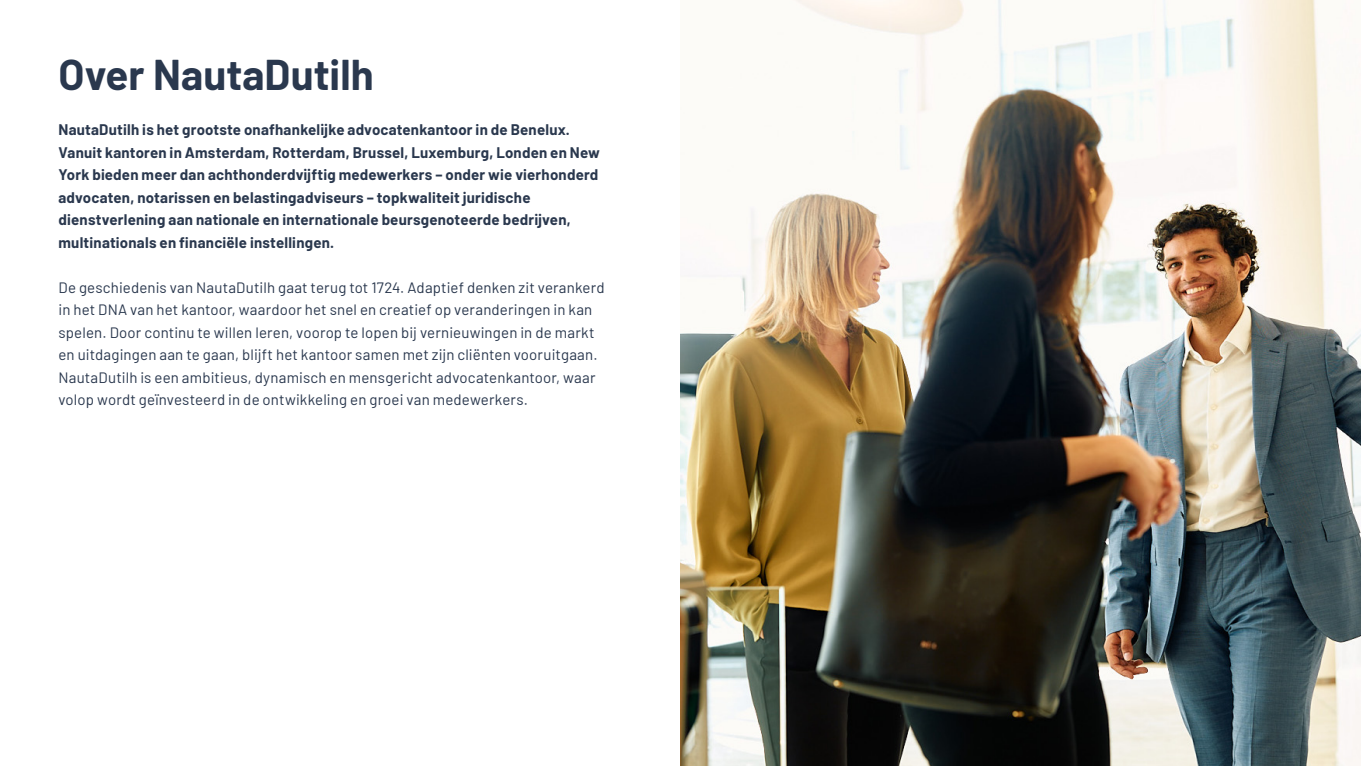
<style>
.page{position:relative;width:1361px;height:766px;background:#fff}
.page>*{position:absolute;margin:0;border:0;box-sizing:border-box;transform-origin:0 0}
.t1{font:700 42px "Barlow";color:#2a384e}
.t2{font:15px/22.5px "Barlow";letter-spacing:.01em;color:#2a384e}
.t3{font:700 15px/22.5px "Barlow";letter-spacing:.015em;color:#2a384e}
</style>
<div class="page">
<img style="left:680px;top:0;width:681px;height:765px">
<p class="t1" style="left:58px;top:44px;width:317px">Over NautaDutilh</p>
<p class="t3" style="left:58px;top:117px;width:543px">NautaDutilh is het grootste onafhankelijke advocatenkantoor in de Benelux.<br>Vanuit kantoren in Amsterdam, Rotterdam, Brussel, Luxemburg, Londen en New York bieden meer dan achthonderdvijftig medewerkers – onder wie vierhonderd advocaten, notarissen en belastingadviseurs – topkwaliteit juridische dienstverlening aan nationale en internationale beursgenoteerde bedrijven, multinationals en financiële instellingen.</p>
<p class="t2" style="left:58px;top:275px;width:548px">De geschiedenis van NautaDutilh gaat terug tot 1724. Adaptief denken zit verankerd in het DNA van het kantoor, waardoor het snel en creatief op veranderingen in kan spelen. Door continu te willen leren, voorop te lopen bij vernieuwingen in de markt en uitdagingen aan te gaan, blijft het kantoor samen met zijn cliënten vooruitgaan.<br>NautaDutilh is een ambitieus, dynamisch en mensgericht advocatenkantoor, waar volop wordt geïnvesteerd in de ontwikkeling en groei van medewerkers.</p>
</div>
